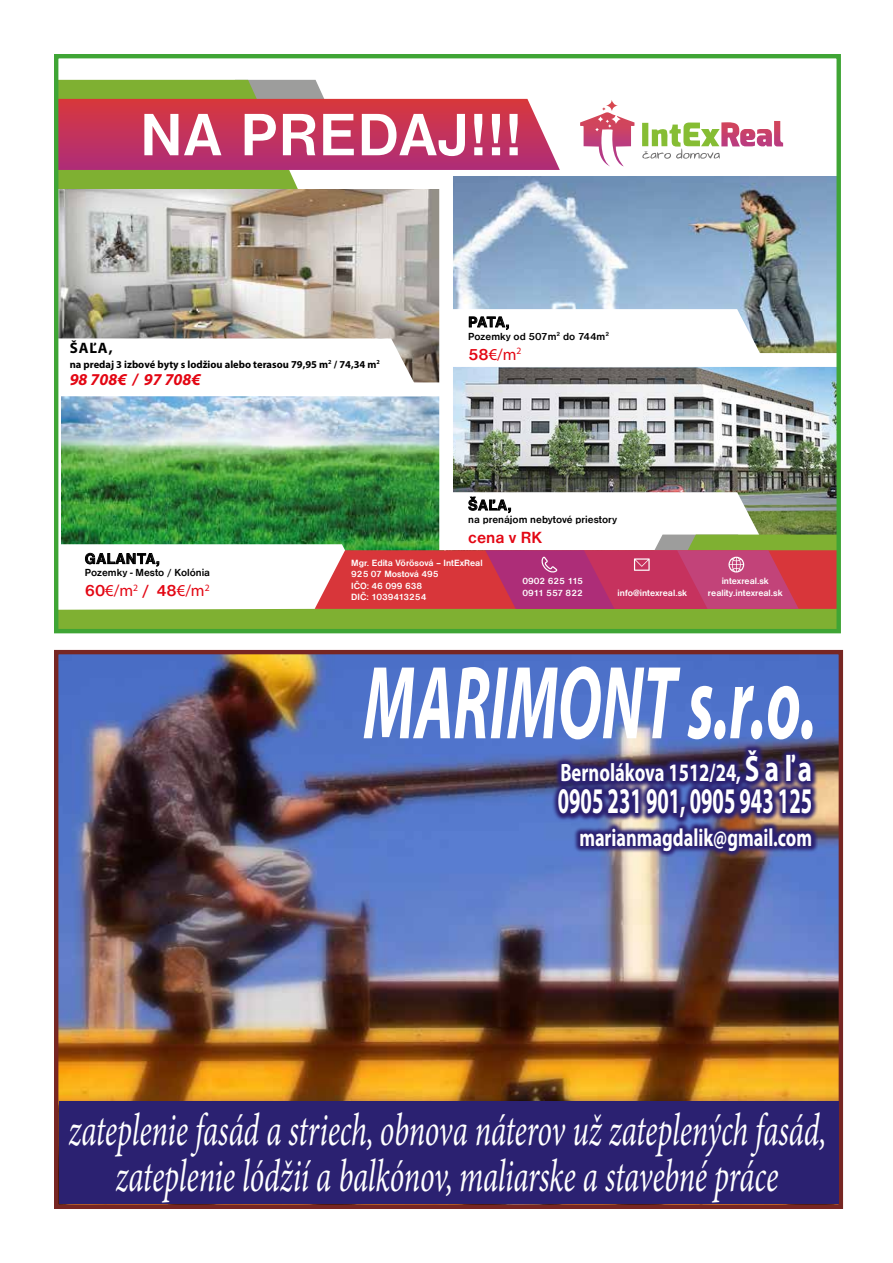
<style>
.page{position:relative;width:893px;height:1263px;background:#fff}
.page>*{position:absolute;margin:0;border:0;box-sizing:border-box;transform-origin:0 0}
.t1{font:italic 700 104.85px "Myriad Pro";color:#fff;scale:.6 1}
.t2{font:700 62.1px "Nimbus Sans DEE";letter-spacing:.02em;color:#fff}
.t3{font:italic 45.9px/45.9px "Minion Pro";letter-spacing:-.005em;color:#fff;text-align:center;scale:.67 1}
.t4{font:700 36.3px "Myriad Pro";color:#fff;scale:.57 1}
.t5{font:700 25.2px "Myriad Pro";color:#fff;scale:.74 1}
.t6{font:700 24.75px "Myriad Pro";color:#fff;scale:.74 1}
.t7{font:16.65px "Myriad Pro";color:#e30613}
.t8{font:italic 700 16.65px "Myriad Pro";color:#e30613}
.t9{font:700 16.65px "Nimbus Sans DEE";color:#e30613}
.t10{font:700 15.15px "Nimbus Sans DEE";letter-spacing:.06em;color:#000}
.t11{font:700 15.15px "Myriad Pro";color:#000}
.t12{font:700 10.65px "Nimbus Sans DEE";color:#000}
.t13{font:700 10.65px "Myriad Pro";color:#000}
.t14{font:700 9.3px/11.2px "Nimbus Sans DEE";color:#fff}
.s1{font-family:"Nimbus Sans DEE";font-weight:700}
.s2{font-size:36.75px}
</style>
<div class="page">
<div style="left:59px;top:609px;width:777px;height:19px;background:#7fb032"></div>
<img style="left:59px;top:80px;width:777px;height:529px">
<div style="left:54px;top:54px;width:787px;height:579px;border:4px solid #3fa535"></div>
<img style="left:59px;top:655px;width:779px;height:446px">
<div style="left:54px;top:650px;width:789px;height:559px;border:4px solid #772623"></div>
<img style="left:552px;top:743px;width:266px;height:114px">
<div style="left:59px;top:1101px;width:779px;height:103px;background:#2b2171"></div>
<h2 class="t2" style="left:140px;top:100px;width:383px">NA PREDAJ!!!</h2>
<h3 class="t11" style="left:70px;top:338px;width:44px">ŠAĽA,</h3>
<p class="t13" style="left:70px;top:357px;width:312px">na predaj 3 izbové byty s lodžiou alebo terasou 79,95 m<sup>2</sup> / 74,34 m<sup>2</sup></p>
<h3 class="t8" style="left:70px;top:368px;width:132px">98 708€ / 97 708€</h3>
<h3 class="t10" style="left:468px;top:313px;width:43px">PATA,</h3>
<p class="t12" style="left:468px;top:330px;width:142px">Pozemky od 507m<sup>2</sup> do 744m<sup>2</sup></p>
<h3 class="t7" style="left:468px;top:344px;width:55px"><span class="s1">58</span>€/m<sup>2</sup></h3>
<h3 class="t10" style="left:85px;top:550px;width:76px">GALANTA,</h3>
<p class="t12" style="left:85px;top:567px;width:127px">Pozemky - Mesto / Kolónia</p>
<h3 class="t7" style="left:85px;top:580px;width:126px"><span class="s1">60</span>€/m<sup>2</sup> <span class="s1">/ 48</span>€/m<sup>2</sup></h3>
<h3 class="t10" style="left:468px;top:496px;width:45px">ŠA¼A,</h3>
<p class="t12" style="left:468px;top:513px;width:150px">na prenájom nebytové priestory</p>
<h3 class="t9" style="left:468px;top:528px;width:75px">cena v RK</h3>
<p class="t14" style="left:522px;top:576px;width:62px">0902 625 115<br>0911 557 822</p>
<p class="t14" style="left:351px;top:558px;width:133px">Mgr. Edita Vörösová – IntExReal<br>925 07 Mostová 495<br>IÈO: 46 099 638<br>DIÈ: 1039413254</p>
<p class="t14" style="left:722px;top:576px;width:49px">intexreal.sk</p>
<p class="t14" style="left:618px;top:587px;width:71px">info@intexreal.sk</p>
<p class="t14" style="left:708px;top:587px;width:76px">reality.intexreal.sk</p>
<h1 class="t1" style="left:363px;top:645px;width:756px">MARIMONT s.r.o.</h1>
<h3 class="t5" style="left:560px;top:759px;width:342px">Bernolákova 1512/24, <span class="s2">Š a ľ a</span></h3>
<h3 class="t4" style="left:558px;top:781px;width:448px">0905 231 901, 0905 943 125</h3>
<h3 class="t6" style="left:579px;top:823px;width:316px">marianmagdalik@gmail.com</h3>
<h3 class="t3" style="left:68px;top:1109px;width:1133px">zateplenie fasád a striech, obnova náterov už zateplených fasád, zateplenie lódžií a balkónov, maliarske a stavebné práce</h3>
</div>
